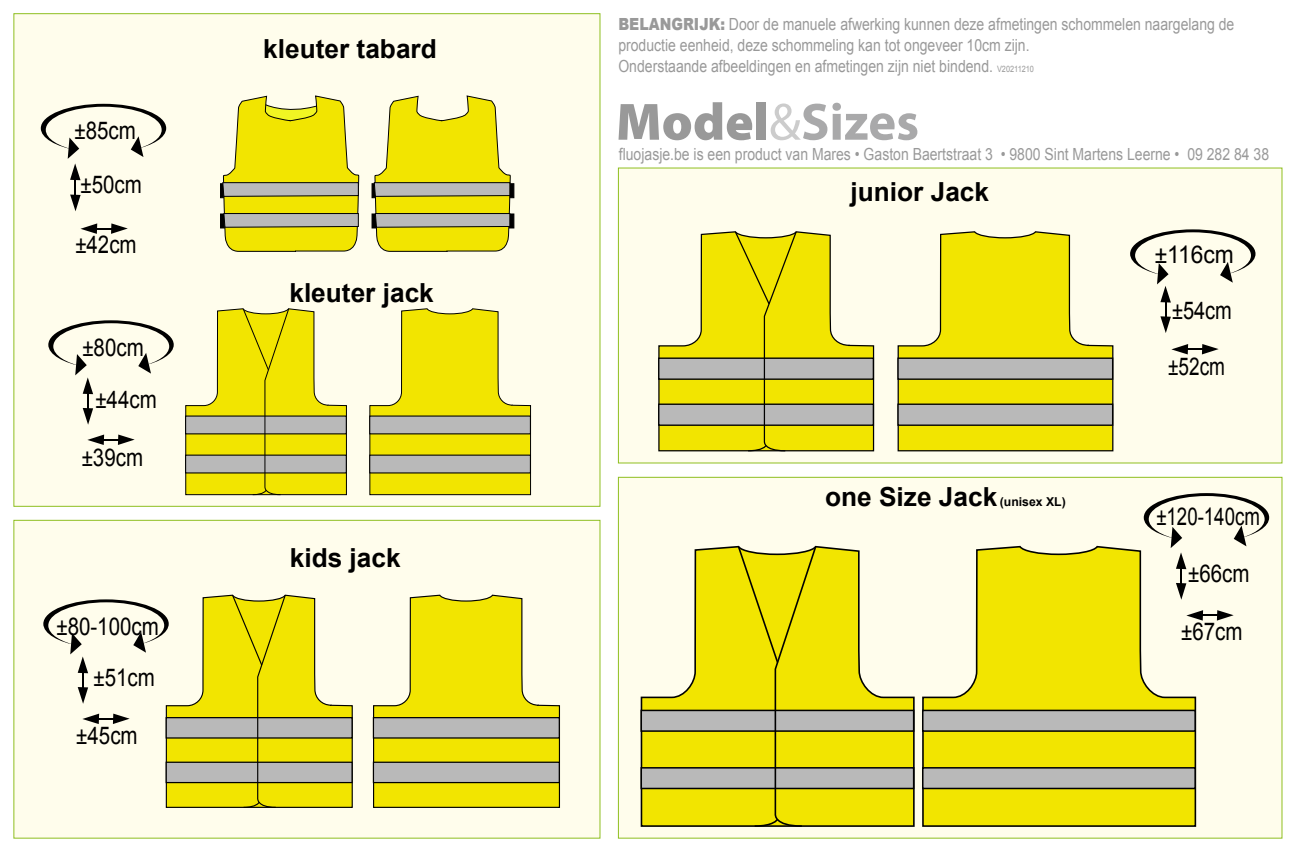
<style>
.page{position:relative;width:1293px;height:852px;background:#fff}
.page>*{position:absolute;margin:0;border:0;box-sizing:border-box;transform-origin:0 0}
.t1{font:700 26.25px "Arial";color:#000}
.t2{font:24.5px/51.4px "Arial";color:#000;text-align:right;scale:.84 1}
.t3{font:24.5px "Arial";color:#000;scale:.76 1}
.t4{font:24.5px "Arial";color:#000;scale:.93 1}
.t5{font:24.5px "Arial";color:#000;scale:.82 1}
.t6{font:24.5px "Arial";color:#000;scale:.78 1}
.t7{font:16.62px/21px "Arial";color:#999;scale:.84 1}
.s1{font-weight:900}
.s2{font-size:8.75px}
.s3{font-size:12.25px}
</style>
<div class="page">
<div style="left:14px;top:13px;width:586px;height:493px;background:#fffdec"></div>
<div style="left:14px;top:520px;width:586px;height:318px;background:#fffdec;border:1px solid #8fbf21"></div>
<div style="left:618px;top:477px;width:664px;height:361px;background:#fffdec;border:1px solid #8fbf21"></div>
<div style="left:618px;top:168px;width:664px;height:295px;background:#fffdec"></div>
<svg style="left:70px;top:194px;width:11px;height:17px"></svg>
<hr style="left:75px;top:170px;width:1px;height:35px;background:#000">
<svg style="left:111px;top:223px;width:17px;height:11px"></svg>
<svg style="left:80px;top:223px;width:17px;height:11px"></svg>
<hr style="left:86px;top:228px;width:35px;height:2px;background:#000">
<svg style="left:41px;top:104px;width:125px;height:76px"></svg>
<svg style="left:1217px;top:610px;width:16px;height:10px"></svg>
<svg style="left:1197px;top:610px;width:6px;height:10px"></svg>
<hr style="left:1192px;top:614px;width:34px;height:2px;background:#000">
<svg style="left:1143px;top:493px;width:126px;height:54px"></svg>
<div style="left:372px;top:183px;width:5px;height:15px;background:#000"></div>
<div style="left:372px;top:214px;width:5px;height:14px;background:#000"></div>
<div style="left:509px;top:183px;width:5px;height:15px;background:#000;border:1px solid #000"></div>
<div style="left:509px;top:214px;width:5px;height:14px;background:#000"></div>
<svg style="left:373px;top:96px;width:138px;height:156px"></svg>
<div style="left:220px;top:183px;width:5px;height:15px;background:#000"></div>
<div style="left:220px;top:214px;width:5px;height:14px;background:#000"></div>
<svg style="left:221px;top:95px;width:139px;height:157px"></svg>
<svg style="left:1130px;top:229px;width:125px;height:73px"></svg>
<svg style="left:1160px;top:316px;width:11px;height:17px"></svg>
<hr style="left:1165px;top:293px;width:1px;height:34px;background:#000">
<svg style="left:1202px;top:344px;width:16px;height:10px"></svg>
<svg style="left:1171px;top:344px;width:17px;height:10px"></svg>
<hr style="left:1177px;top:348px;width:34px;height:2px;background:#000">
<svg style="left:48px;top:320px;width:126px;height:74px"></svg>
<svg style="left:83px;top:408px;width:10px;height:17px"></svg>
<hr style="left:87px;top:384px;width:2px;height:35px;background:#000">
<svg style="left:118px;top:434px;width:17px;height:11px"></svg>
<svg style="left:87px;top:434px;width:17px;height:11px"></svg>
<hr style="left:93px;top:439px;width:35px;height:2px;background:#000">
<svg style="left:618px;top:102px;width:134px;height:38px"></svg>
<div style="left:756px;top:102px;width:10px;height:38px;background:#999"></div>
<svg style="left:770px;top:103px;width:147px;height:37px"></svg>
<svg style="left:372px;top:594px;width:188px;height:214px"></svg>
<div style="left:373px;top:761px;width:187px;height:22px;background:#b9b9b9;border:1px solid #000"></div>
<div style="left:373px;top:717px;width:187px;height:21px;background:#b9b9b9;border:1px solid #000"></div>
<svg style="left:43px;top:594px;width:310px;height:214px"></svg>
<svg style="left:897px;top:231px;width:217px;height:221px"></svg>
<div style="left:897px;top:403px;width:216px;height:23px;background:#b9b9b9;border:1px solid #000"></div>
<div style="left:897px;top:357px;width:216px;height:23px;background:#b9b9b9;border:1px solid #000"></div>
<svg style="left:658px;top:231px;width:217px;height:221px"></svg>
<div style="left:658px;top:403px;width:216px;height:23px;background:#b9b9b9;border:1px solid #000"></div>
<div style="left:658px;top:357px;width:216px;height:23px;background:#b9b9b9;border:1px solid #000"></div>
<svg style="left:734px;top:231px;width:64px;height:221px"></svg>
<svg style="left:640px;top:546px;width:275px;height:281px"></svg>
<div style="left:640px;top:767px;width:274px;height:22px;background:#b9b9b9;border:2px solid #000"></div>
<div style="left:640px;top:709px;width:274px;height:23px;background:#b9b9b9;border:2px solid #000"></div>
<svg style="left:736px;top:545px;width:81px;height:282px;background:#dbd11d"></svg>
<svg style="left:922px;top:545px;width:275px;height:282px"></svg>
<div style="left:922px;top:767px;width:274px;height:22px;background:#b9b9b9;border:2px solid #000"></div>
<div style="left:922px;top:709px;width:274px;height:23px;background:#b9b9b9;border:2px solid #000"></div>
<svg style="left:369px;top:308px;width:162px;height:187px"></svg>
<div style="left:369px;top:454px;width:162px;height:19px;background:#b9b9b9"></div>
<div style="left:369px;top:415px;width:162px;height:19px;background:#b9b9b9"></div>
<svg style="left:185px;top:308px;width:162px;height:187px"></svg>
<h2 class="t2" style="left:74px;top:105px;width:75px">±85cm</h2>
<h2 class="t2" style="left:81px;top:159px;width:75px">±50cm</h2>
<h2 class="t2" style="left:75px;top:219px;width:75px">±42cm</h2>
<h2 class="t2" style="left:82px;top:322px;width:90px;text-align:center">±80cm ±44cm</h2>
<h2 class="t2" style="left:82px;top:431px;width:75px">±39cm</h2>
<h2 class="t2" style="left:56px;top:601px;width:123px">±80-100cm ±51cm</h2>
<h2 class="t2" style="left:76px;top:710px;width:75px">±45cm</h2>
<h1 class="t1" style="left:263px;top:32px;width:175px">kleuter tabard</h1>
<h1 class="t1" style="left:289px;top:275px;width:146px">kleuter jack</h1>
<h1 class="t1" style="left:290px;top:540px;width:112px">kids jack</h1>
<p class="t7" style="left:618px;top:13px;width:735px"><span class="s1">BELANGRIJK:</span> Door de manuele afwerking kunnen deze afmetingen schommelen naargelang de productie eenheid, deze schommeling kan tot ongeveer 10cm zijn.<br>Onderstaande afbeeldingen en afmetingen zijn niet bindend. <span class="s2">V20211210</span></p>
<p class="t7" style="left:619px;top:144px;width:775px">fluojasje.be is een product van Mares • Gaston Baertstraat 3 • 9800 Sint Martens Leerne • 09 282 84 38</p>
<h1 class="t1" style="left:850px;top:174px;width:140px">junior Jack</h1>
<h1 class="t1" style="left:825px;top:480px;width:242px">one Size Jack <span class="s3">(unisex XL)</span></h1>
<h2 class="t4" style="left:1155px;top:238px;width:87px">±116cm</h2>
<h2 class="t5" style="left:1172px;top:294px;width:75px">±54cm</h2>
<h2 class="t6" style="left:1168px;top:350px;width:74px">±52cm</h2>
<h2 class="t3" style="left:1156px;top:501px;width:138px">±120-140cm</h2>
<h2 class="t2" style="left:1188px;top:548px;width:75px">±66cm</h2>
<h2 class="t2" style="left:1181px;top:606px;width:75px">±67cm</h2>
</div>
